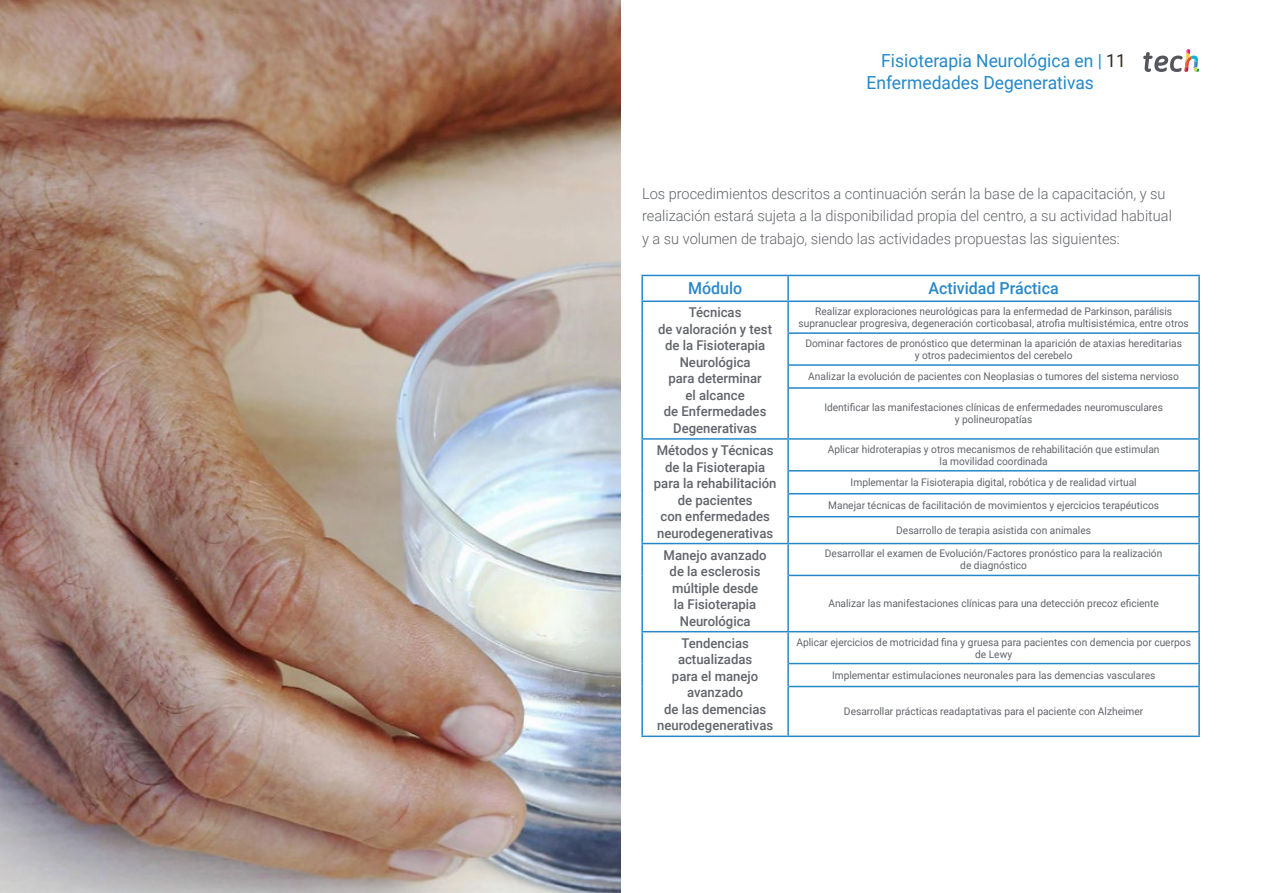
<style>
.page{position:relative;width:1263px;height:893px;background:#fff}
.page>*{position:absolute;margin:0;border:0;box-sizing:border-box;transform-origin:0 0}
.t1{font:18px/22.5px "Roboto";color:#2488c9}
.t2{font:500 16.5px "Roboto";color:#2988c9}
.t3{font:300 15px/22.5px "Roboto";color:#61646a}
.t4{font:500 13.5px/16.5px "Roboto";color:#61646a;text-align:center}
.t5{font:10.5px/12px "Roboto";color:#61646a;text-align:center}
.s1{color:#312e20}
</style>
<div class="page">
<hr style="left:641px;top:736px;width:147px;height:1px;background:#2488c9">
<hr style="left:787px;top:334px;width:2px;height:31px;background:#2988c9">
<hr style="left:787px;top:365px;width:2px;height:23px;background:#2988c9">
<hr style="left:787px;top:388px;width:2px;height:50px;background:#2988c9">
<hr style="left:787px;top:440px;width:2px;height:31px;background:#2988c9">
<hr style="left:787px;top:471px;width:2px;height:23px;background:#2988c9">
<hr style="left:787px;top:494px;width:2px;height:23px;background:#2988c9">
<hr style="left:787px;top:517px;width:2px;height:26px;background:#2988c9">
<hr style="left:787px;top:544px;width:2px;height:31px;background:#2988c9">
<hr style="left:787px;top:575px;width:2px;height:56px;background:#2988c9">
<hr style="left:787px;top:632px;width:2px;height:32px;background:#2988c9">
<hr style="left:787px;top:664px;width:2px;height:22px;background:#2988c9">
<hr style="left:787px;top:686px;width:2px;height:50px;background:#2988c9">
<hr style="left:787px;top:302px;width:2px;height:30px;background:#2988c9">
<hr style="left:641px;top:276px;width:2px;height:25px;background:#2488c9">
<hr style="left:641px;top:275px;width:147px;height:1px;background:#2488c9">
<hr style="left:787px;top:276px;width:2px;height:25px;background:#2488c9">
<hr style="left:788px;top:275px;width:412px;height:1px;background:#2488c9">
<hr style="left:1198px;top:276px;width:2px;height:25px;background:#2488c9">
<hr style="left:641px;top:302px;width:2px;height:31px;background:#2488c9">
<hr style="left:641px;top:333px;width:2px;height:32px;background:#2488c9">
<hr style="left:641px;top:365px;width:2px;height:23px;background:#2488c9">
<hr style="left:641px;top:388px;width:2px;height:50px;background:#2488c9">
<hr style="left:641px;top:301px;width:147px;height:1px;background:#2488c9">
<hr style="left:788px;top:301px;width:412px;height:1px;background:#2488c9">
<hr style="left:1198px;top:302px;width:2px;height:30px;background:#2488c9">
<hr style="left:787px;top:332px;width:413px;height:2px;background:#2488c9">
<hr style="left:1198px;top:334px;width:2px;height:30px;background:#2488c9">
<hr style="left:1198px;top:366px;width:2px;height:21px;background:#2488c9">
<hr style="left:1198px;top:389px;width:2px;height:49px;background:#2488c9">
<hr style="left:789px;top:364px;width:411px;height:2px;background:#2488c9">
<hr style="left:789px;top:387px;width:411px;height:2px;background:#2488c9">
<hr style="left:641px;top:440px;width:2px;height:31px;background:#2488c9">
<hr style="left:641px;top:471px;width:2px;height:23px;background:#2488c9">
<hr style="left:641px;top:494px;width:2px;height:23px;background:#2488c9">
<hr style="left:641px;top:517px;width:2px;height:26px;background:#2488c9">
<hr style="left:641px;top:438px;width:147px;height:2px;background:#2488c9">
<hr style="left:788px;top:438px;width:412px;height:2px;background:#2488c9">
<hr style="left:1198px;top:440px;width:2px;height:30px;background:#2488c9">
<hr style="left:789px;top:470px;width:411px;height:2px;background:#2488c9">
<hr style="left:1198px;top:472px;width:2px;height:21px;background:#2488c9">
<hr style="left:1198px;top:494px;width:2px;height:22px;background:#2488c9">
<hr style="left:789px;top:493px;width:411px;height:1px;background:#2488c9">
<hr style="left:789px;top:516px;width:411px;height:1px;background:#2488c9">
<hr style="left:1198px;top:517px;width:2px;height:26px;background:#2488c9">
<hr style="left:641px;top:544px;width:2px;height:31px;background:#2488c9">
<hr style="left:641px;top:575px;width:2px;height:56px;background:#2488c9">
<hr style="left:641px;top:543px;width:147px;height:1px;background:#2488c9">
<hr style="left:788px;top:543px;width:412px;height:1px;background:#2488c9">
<hr style="left:1198px;top:544px;width:2px;height:31px;background:#2488c9">
<hr style="left:789px;top:575px;width:411px;height:1px;background:#2488c9">
<hr style="left:1198px;top:576px;width:2px;height:55px;background:#2488c9">
<hr style="left:641px;top:632px;width:2px;height:32px;background:#2488c9">
<hr style="left:641px;top:664px;width:2px;height:22px;background:#2488c9">
<hr style="left:641px;top:686px;width:2px;height:50px;background:#2488c9">
<hr style="left:641px;top:631px;width:147px;height:1px;background:#2488c9">
<hr style="left:788px;top:631px;width:412px;height:1px;background:#2488c9">
<hr style="left:1198px;top:632px;width:2px;height:31px;background:#2488c9">
<hr style="left:789px;top:663px;width:411px;height:1px;background:#2488c9">
<hr style="left:1198px;top:664px;width:2px;height:22px;background:#2488c9">
<hr style="left:1198px;top:687px;width:2px;height:49px;background:#2488c9">
<hr style="left:789px;top:686px;width:411px;height:1px;background:#2488c9">
<hr style="left:788px;top:736px;width:412px;height:1px;background:#2488c9">
<img style="left:0;top:0;width:621px;height:893px">
<svg style="left:1143px;top:49px;width:56px;height:23px"></svg>
<h1 class="t1" style="left:866px;top:48px;width:261px;text-indent:15px">Fisioterapia Neurológica en | <span class="s1">11<br></span>Enfermedades Degenerativas</h1>
<p class="t3" style="left:642px;top:182px;width:531px">Los procedimientos descritos a continuación serán la base de la capacitación, y su realización estará sujeta a la disponibilidad propia del centro, a su actividad habitual y a su volumen de trabajo, siendo las actividades propuestas las siguientes:</p>
<h2 class="t2" style="left:688px;top:276px;width:56px">Módulo</h2>
<h2 class="t2" style="left:928px;top:276px;width:132px">Actividad Práctica</h2>
<p class="t4" style="left:658px;top:304px;width:115px">Técnicas<br>de valoración y test de la Fisioterapia<br>Neurológica<br>para determinar<br>el alcance<br>de Enfermedades<br>Degenerativas</p>
<p class="t5" style="left:798px;top:305px;width:392px">Realizar exploraciones neurológicas para la enfermedad de Parkinson, parálisis supranuclear progresiva, degeneración corticobasal, atrofia multisistémica, entre otros</p>
<p class="t5" style="left:805px;top:337px;width:378px">Dominar factores de pronóstico que determinan la aparición de ataxias hereditarias y otros padecimientos del cerebelo</p>
<p class="t5" style="left:808px;top:370px;width:372px">Analizar la evolución de pacientes con Neoplasias o tumores del sistema nervioso</p>
<p class="t5" style="left:824px;top:401px;width:340px">Identificar las manifestaciones clínicas de enfermedades neuromusculares y polineuropatías</p>
<p class="t4" style="left:654px;top:441px;width:124px">Métodos y Técnicas de la Fisioterapia para la rehabilitación de pacientes<br>con enfermedades neurodegenerativas</p>
<p class="t5" style="left:828px;top:443px;width:333px">Aplicar hidroterapias y otros mecanismos de rehabilitación que estimulan la movilidad coordinada</p>
<p class="t5" style="left:828px;top:471px;width:332px;line-height:23px">Implementar la Fisioterapia digital, robótica y de realidad virtual<br>Manejar técnicas de facilitación de movimientos y ejercicios terapéuticos</p>
<p class="t5" style="left:896px;top:524px;width:196px">Desarrollo de terapia asistida con animales</p>
<p class="t4" style="left:664px;top:546px;width:105px">Manejo avanzado de la esclerosis múltiple desde<br>la Fisioterapia<br>Neurológica</p>
<p class="t5" style="left:825px;top:547px;width:339px">Desarrollar el examen de Evolución/Factores pronóstico para la realización de diagnóstico</p>
<p class="t5" style="left:828px;top:597px;width:332px">Analizar las manifestaciones clínicas para una detección precoz eficiente</p>
<p class="t4" style="left:657px;top:634px;width:118px">Tendencias actualizadas<br>para el manejo avanzado<br>de las demencias neurodegenerativas</p>
<p class="t5" style="left:796px;top:635px;width:396px">Aplicar ejercicios de motricidad fina y gruesa para pacientes con demencia por cuerpos de Lewy</p>
<p class="t5" style="left:832px;top:669px;width:325px">Implementar estimulaciones neuronales para las demencias vasculares</p>
<p class="t5" style="left:844px;top:705px;width:301px">Desarrollar prácticas readaptativas para el paciente con Alzheimer</p>
</div>
